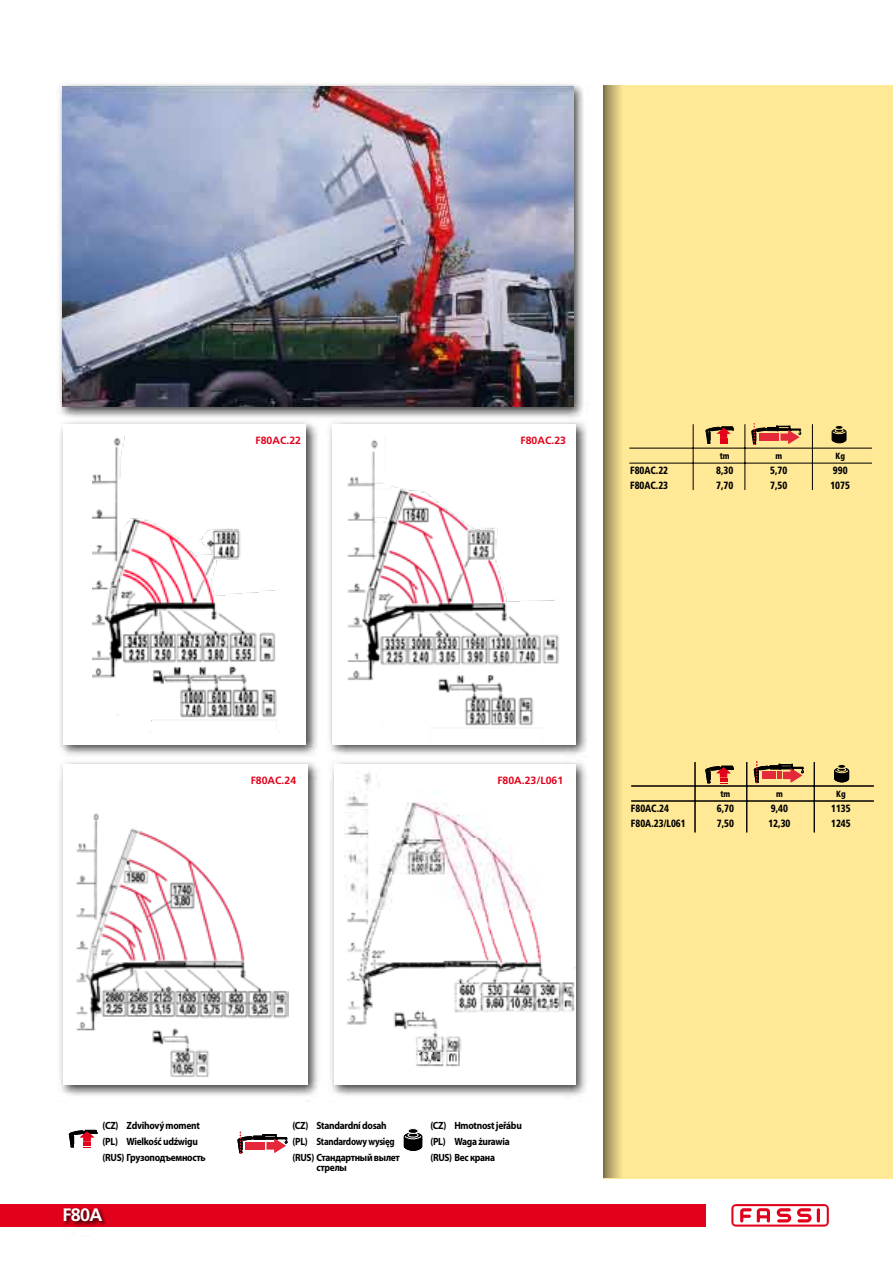
<style>
.page{position:relative;width:893px;height:1263px;background:#fff}
.page>*{position:absolute;margin:0;border:0;box-sizing:border-box;transform-origin:0 0}
.t1{font:700 18px "Frutiger";color:#fff}
.t2{font:700 10.5px/15.8px "Myriad Pro";letter-spacing:-.03em;color:#000;scale:.9 1}
.t3{font:900 condensed 10.5px "Frutiger";color:#000;scale:.9 1}
.t4{font:700 10.5px "Frutiger";color:#e2001a}
.t5{font:900 condensed 9px "Frutiger";color:#000;scale:.9 1}
</style>
<div class="page">
<div style="left:604px;top:85px;width:289px;height:1093px;background:#ffe996"></div>
<svg style="left:604px;top:85px;width:17px;height:1093px;background:#c0b071"></svg>
<hr style="left:629px;top:448px;width:243px;height:1px;background:#000">
<hr style="left:693px;top:424px;width:1px;height:66px;background:#000">
<hr style="left:744px;top:424px;width:1px;height:66px;background:#000">
<hr style="left:812px;top:424px;width:1px;height:66px;background:#000">
<hr style="left:629px;top:463px;width:243px;height:1px;background:#000">
<hr style="left:631px;top:786px;width:243px;height:1px;background:#000">
<hr style="left:695px;top:762px;width:1px;height:70px;background:#000">
<hr style="left:746px;top:762px;width:1px;height:70px;background:#000">
<hr style="left:814px;top:762px;width:1px;height:70px;background:#000">
<hr style="left:631px;top:801px;width:243px;height:1px;background:#000">
<div style="left:0;top:1204px;width:705px;height:23px;background:#e2001a"></div>
<div style="left:731px;top:1204px;width:98px;height:22px;border:1px solid #e2001a;border-radius:4px"></div>
<hr style="left:817px;top:1208px;width:3px;height:14px;background:#e2001a;border-radius:2px">
<svg style="left:797px;top:1208px;width:14px;height:14px"></svg>
<svg style="left:777px;top:1208px;width:14px;height:14px"></svg>
<svg style="left:740px;top:1208px;width:30px;height:14px"></svg>
<div style="left:58px;top:418px;width:270px;height:348px;background:#000;opacity:.75"></div>
<div style="left:64px;top:424px;width:242px;height:320px;background:#fff"></div>
<div style="left:57px;top:758px;width:270px;height:346px;background:#000;opacity:.75"></div>
<div style="left:63px;top:764px;width:244px;height:320px;background:#fff"></div>
<img style="left:77px;top:813px;width:212px;height:264px">
<div style="left:328px;top:758px;width:266px;height:346px;background:#000;opacity:.75"></div>
<div style="left:334px;top:764px;width:241px;height:320px;background:#fff"></div>
<img style="left:344px;top:772px;width:231px;height:295px">
<img style="left:93px;top:437px;width:184px;height:285px">
<div style="left:56px;top:80px;width:536px;height:346px;background:#000;opacity:.75"></div>
<img style="left:62px;top:86px;width:511px;height:321px">
<div style="left:327px;top:418px;width:268px;height:345px;background:#000;opacity:.75"></div>
<div style="left:333px;top:424px;width:243px;height:320px;background:#fff"></div>
<img style="left:347px;top:440px;width:212px;height:286px">
<svg style="left:706px;top:766px;width:27px;height:17px"></svg>
<svg style="left:754px;top:761px;width:50px;height:22px"></svg>
<svg style="left:834px;top:764px;width:15px;height:18px"></svg>
<svg style="left:69px;top:1130px;width:28px;height:18px"></svg>
<svg style="left:238px;top:1132px;width:50px;height:21px"></svg>
<svg style="left:404px;top:1132px;width:18px;height:19px"></svg>
<div style="left:408px;top:1128px;width:10px;height:5px;background:#000;border-radius:50%"></div>
<div style="left:408px;top:1128px;width:10px;height:6px;border:1px solid #fff;border-radius:50%"></div>
<svg style="left:706px;top:427px;width:28px;height:17px"></svg>
<svg style="left:751px;top:423px;width:51px;height:22px"></svg>
<svg style="left:832px;top:425px;width:14px;height:18px"></svg>
<div style="left:63px;top:1207px;width:140px;height:36px;background:#000;opacity:.8"></div>
<p class="t4" style="left:256px;top:434px;width:47px">F80AC.22</p>
<p class="t4" style="left:520px;top:434px;width:47px">F80AC.23</p>
<p class="t5" style="left:720px;top:451px;width:13px">tm</p>
<p class="t5" style="left:775px;top:451px;width:9px">m</p>
<p class="t5" style="left:835px;top:451px;width:12px">Kg</p>
<p class="t3" style="left:630px;top:464px;width:44px">F80AC.22</p>
<p class="t3" style="left:716px;top:464px;width:21px">8,30</p>
<p class="t3" style="left:770px;top:464px;width:21px">5,70</p>
<p class="t3" style="left:833px;top:464px;width:18px">990</p>
<p class="t3" style="left:630px;top:479px;width:44px">F80AC.23</p>
<p class="t3" style="left:716px;top:479px;width:21px">7,70</p>
<p class="t3" style="left:770px;top:479px;width:21px">7,50</p>
<p class="t3" style="left:830px;top:479px;width:23px">1075</p>
<p class="t4" style="left:251px;top:774px;width:47px">F80AC.24</p>
<p class="t4" style="left:497px;top:774px;width:67px">F80A.23/L061</p>
<p class="t5" style="left:720px;top:789px;width:13px">tm</p>
<p class="t5" style="left:776px;top:789px;width:9px">m</p>
<p class="t5" style="left:836px;top:789px;width:12px">Kg</p>
<p class="t3" style="left:631px;top:802px;width:44px">F80AC.24</p>
<p class="t3" style="left:717px;top:802px;width:21px">6,70</p>
<p class="t3" style="left:771px;top:802px;width:21px">9,40</p>
<p class="t3" style="left:831px;top:802px;width:23px">1135</p>
<p class="t3" style="left:631px;top:817px;width:62px">F80A.23/L061</p>
<p class="t3" style="left:717px;top:817px;width:21px">7,50</p>
<p class="t3" style="left:768px;top:817px;width:26px">12,30</p>
<p class="t3" style="left:831px;top:817px;width:23px">1245</p>
<p class="t2" style="left:103px;top:1117px;width:116px">(CZ) Zdvihový moment (PL) Wielkość udźwigu (RUS) Грузоподъемность</p>
<p class="t2" style="left:292px;top:1117px;width:121px">(CZ) Standardní dosah (PL) Standardowy wysięg (RUS) Стандартный вылет</p>
<p class="t2" style="left:316px;top:1159px;width:35px">стрелы</p>
<h1 class="t1" style="left:62px;top:1204px;width:42px">F80A</h1>
<p class="t2" style="left:430px;top:1117px;width:103px">(CZ) Hmotnost jeřábu (PL) Waga żurawia (RUS) Вес крана</p>
</div>
